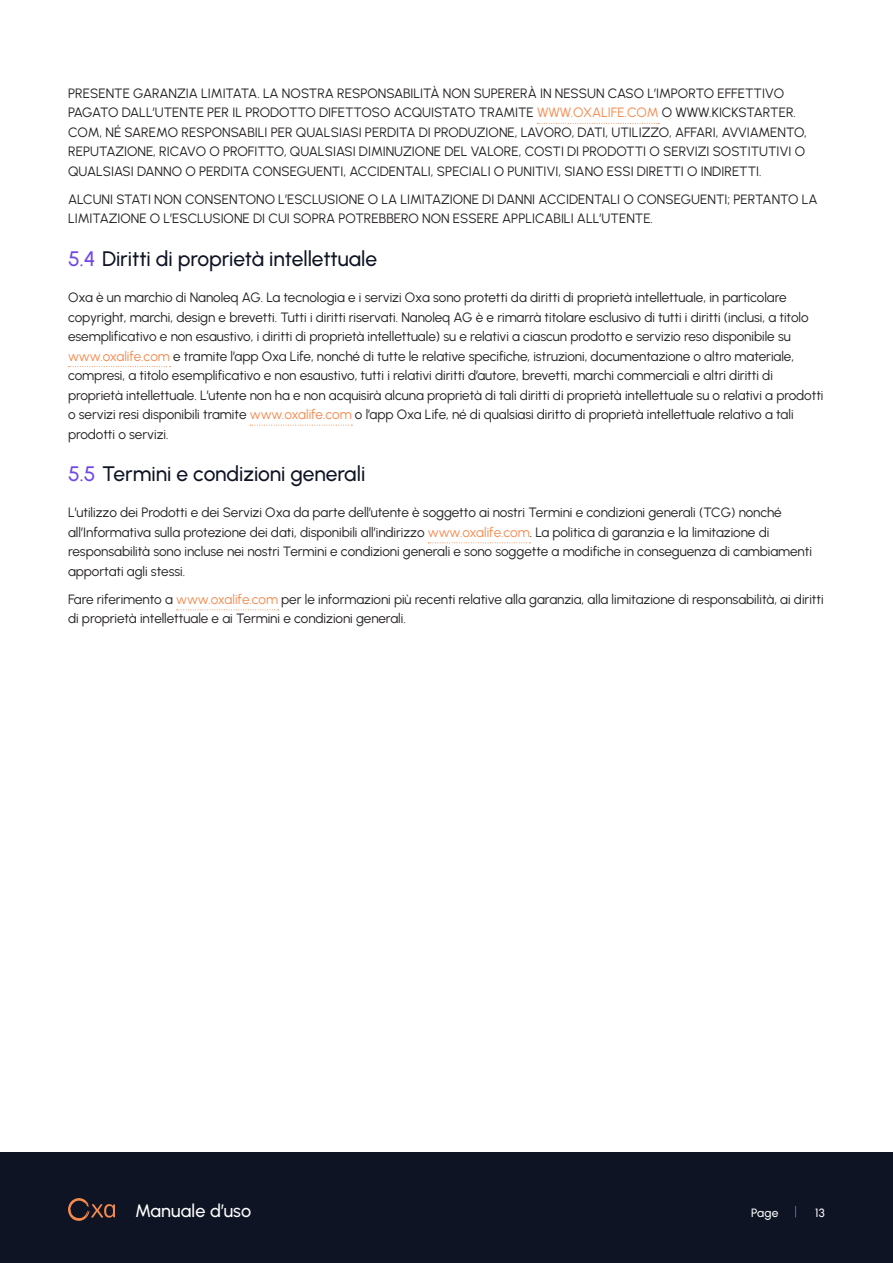
<style>
.page{position:relative;width:893px;height:1263px;background:#fff}
.page>*{position:absolute;margin:0;border:0;box-sizing:border-box;transform-origin:0 0}
.t1{font:500 21px "Urbanist";letter-spacing:-.005em;color:#0f1424}
.t2{font:500 18px "Urbanist";letter-spacing:.01em;color:#fff}
._03_Body{font:13.5px/19.5px "Urbanist";letter-spacing:-.005em;color:#231f20}
.t3{font:500 12px "Urbanist";letter-spacing:.015em;color:#fff}
.s1{color:#f58a4f}
.s2{color:#7148e8}
</style>
<div class="page">
<div style="left:0;top:1152px;width:893px;height:111px;background:#0f1424"></div>
<svg style="left:68px;top:1198px;width:47px;height:23px"></svg>
<svg style="left:537px;top:123px;width:122px;height:1px"></svg>
<svg style="left:68px;top:366px;width:103px;height:1px"></svg>
<svg style="left:250px;top:425px;width:102px;height:1px"></svg>
<svg style="left:428px;top:542px;width:102px;height:1px"></svg>
<svg style="left:177px;top:609px;width:102px;height:1px"></svg>
<p class="_03_Body" style="left:68px;top:83px;width:740px">PRESENTE GARANZIA LIMITATA. LA NOSTRA RESPONSABILITÀ NON SUPERERÀ IN NESSUN CASO L’IMPORTO EFFETTIVO PAGATO DALL’UTENTE PER IL PRODOTTO DIFETTOSO ACQUISTATO TRAMITE <span class="s1">WWW.OXALIFE.COM</span> O WWW.KICKSTARTER.<br>COM, NÉ SAREMO RESPONSABILI PER QUALSIASI PERDITA DI PRODUZIONE, LAVORO, DATI, UTILIZZO, AFFARI, AVVIAMENTO, REPUTAZIONE, RICAVO O PROFITTO, QUALSIASI DIMINUZIONE DEL VALORE, COSTI DI PRODOTTI O SERVIZI SOSTITUTIVI O QUALSIASI DANNO O PERDITA CONSEGUENTI, ACCIDENTALI, SPECIALI O PUNITIVI, SIANO ESSI DIRETTI O INDIRETTI.</p>
<p class="_03_Body" style="left:68px;top:189px;width:751px">ALCUNI STATI NON CONSENTONO L’ESCLUSIONE O LA LIMITAZIONE DI DANNI ACCIDENTALI O CONSEGUENTI; PERTANTO LA<br>LIMITAZIONE O L’ESCLUSIONE DI CUI SOPRA POTREBBERO NON ESSERE APPLICABILI ALL’UTENTE.</p>
<p class="t1" style="left:68px;top:244px;width:311px"><span class="s2">5.4</span> Diritti di proprietà intellettuale</p>
<p class="_03_Body" style="left:68px;top:287px;width:757px">Oxa è un marchio di Nanoleq AG. La tecnologia e i servizi Oxa sono protetti da diritti di proprietà intellettuale, in particolare copyright, marchi, design e brevetti. Tutti i diritti riservati. Nanoleq AG è e rimarrà titolare esclusivo di tutti i diritti (inclusi, a titolo esemplificativo e non esaustivo, i diritti di proprietà intellettuale) su e relativi a ciascun prodotto e servizio reso disponibile su <span class="s1">www.oxalife.com</span> e tramite l’app Oxa Life, nonché di tutte le relative specifiche, istruzioni, documentazione o altro materiale, compresi, a titolo esemplificativo e non esaustivo, tutti i relativi diritti d’autore, brevetti, marchi commerciali e altri diritti di proprietà intellettuale. L’utente non ha e non acquisirà alcuna proprietà di tali diritti di proprietà intellettuale su o relativi a prodotti o servizi resi disponibili tramite <span class="s1">www.oxalife.com</span> o l’app Oxa Life, né di qualsiasi diritto di proprietà intellettuale relativo a tali prodotti o servizi.</p>
<p class="t1" style="left:68px;top:460px;width:299px"><span class="s2">5.5</span> Termini e condizioni generali</p>
<p class="_03_Body" style="left:68px;top:502px;width:745px">L’utilizzo dei Prodotti e dei Servizi Oxa da parte dell’utente è soggetto ai nostri Termini e condizioni generali (TCG) nonché all’Informativa sulla protezione dei dati, disponibili all’indirizzo <span class="s1">www.oxalife.com</span>. La politica di garanzia e la limitazione di responsabilità sono incluse nei nostri Termini e condizioni generali e sono soggette a modifiche in conseguenza di cambiamenti apportati agli stessi.</p>
<p class="_03_Body" style="left:68px;top:589px;width:757px">Fare riferimento a <span class="s1">www.oxalife.com</span> per le informazioni più recenti relative alla garanzia, alla limitazione di responsabilità, ai diritti di proprietà intellettuale e ai Termini e condizioni generali.</p>
<h2 class="t2" style="left:135px;top:1199px;width:118px">Manuale d’uso</h2>
<p class="t3" style="left:751px;top:1205px;width:29px">Page</p>
<p class="t3" style="left:815px;top:1205px;width:11px">13</p>
</div>
